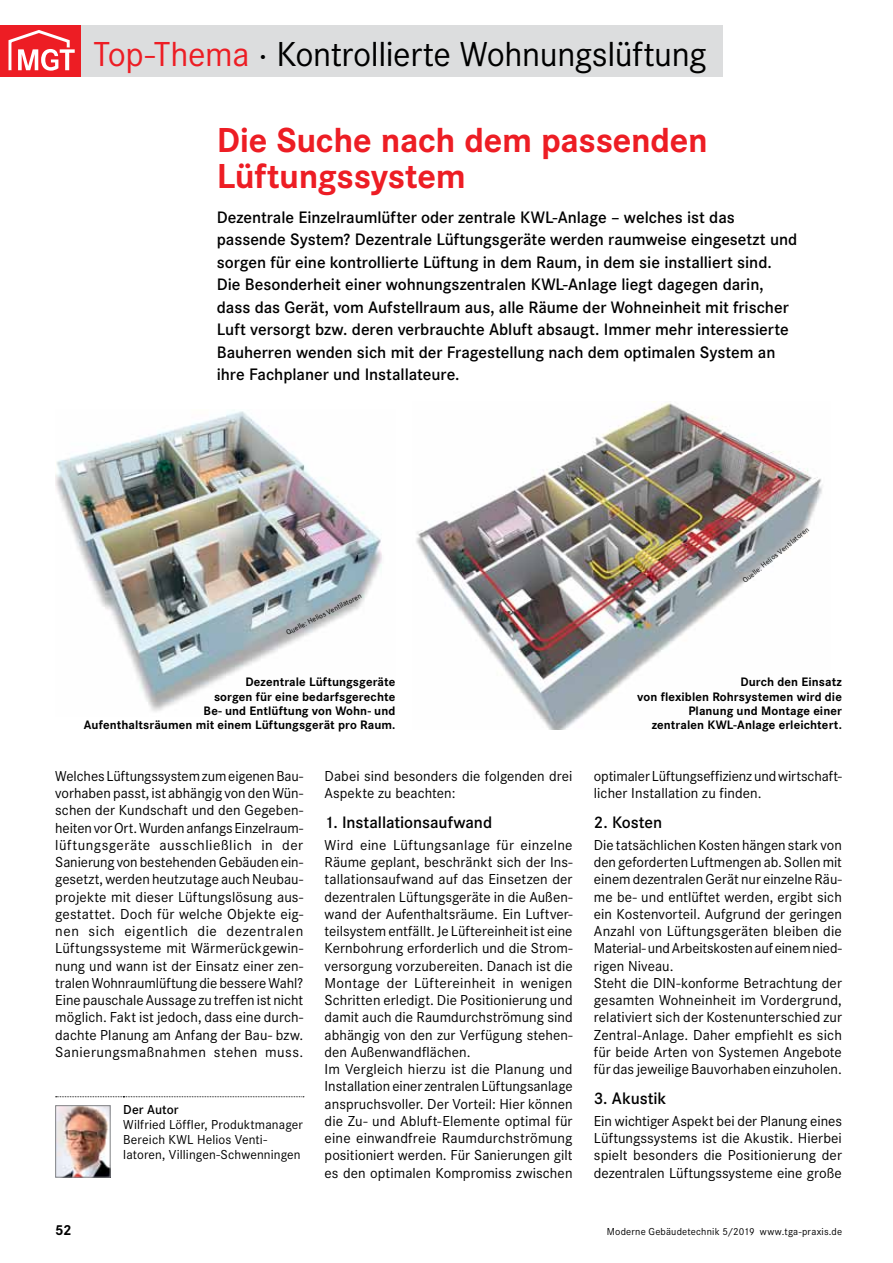
<style>
.page{position:relative;width:893px;height:1263px;background:#fff}
.page>*{position:absolute;margin:0;border:0;box-sizing:border-box;transform-origin:0 0}
.t1{font:36px "Corporate S";letter-spacing:-.01em;color:#000}
.t2{font:700 36px/36px "Corporate S";letter-spacing:-.01em;color:#ed1d24}
.t3{font:600 17.25px/22.5px "Corporate S";letter-spacing:-.005em;color:#000}
.t4{font:15px/17.2px "Corporate S";letter-spacing:.005em;color:#000}
.t5{font:700 15px "Corporate S";color:#000}
.t6{font:13.5px/15px "Corporate S";letter-spacing:.01em;color:#000}
.t7{font:600 13.5px "Corporate S";letter-spacing:.005em;color:#000}
.t8{font:700 12.75px/14.2px "Corporate S";letter-spacing:.005em;color:#000;text-align:right}
.t9{font:10.5px "Corporate S";letter-spacing:.02em;color:#000}
.t10{font:7.5px "Corporate S";color:#000}
.s1{color:#ed1d24}
</style>
<div class="page">
<div style="left:81px;top:26px;width:642px;height:51px;background:#dcddde"></div>
<div style="left:0;top:26px;width:81px;height:51px;background:#ed1d24"></div>
<svg style="left:8px;top:30px;width:67px;height:41px"></svg>
<svg style="left:56px;top:1096px;width:248px;height:1px"></svg>
<img style="left:57px;top:1107px;width:52px;height:68px">
<div style="left:55px;top:1105px;width:56px;height:72px;border:1px solid #808285"></div>
<img style="left:55px;top:410px;width:327px;height:302px">
<img style="left:416px;top:401px;width:407px;height:328px">
<h1 class="t1" style="left:94px;top:31px;width:614px"><span class="s1">Top-Thema</span> · Kontrollierte Wohnungslüftung</h1>
<h1 class="t2" style="left:217px;top:121px;width:492px">Die Suche nach dem passenden<br>Lüftungssystem</h1>
<p class="t3" style="left:217px;top:205px;width:582px">Dezentrale Einzelraumlüfter oder zentrale KWL-Anlage – welches ist das passende System? Dezentrale Lüftungsgeräte werden raumweise eingesetzt und sorgen für eine kontrollierte Lüftung in dem Raum, in dem sie installiert sind.<br>Die Besonderheit einer wohnungszentralen KWL-Anlage liegt dagegen darin, dass das Gerät, vom Aufstellraum aus, alle Räume der Wohneinheit mit frischer Luft versorgt bzw. deren verbrauchte Abluft absaugt. Immer mehr interessierte Bauherren wenden sich mit der Fragestellung nach dem optimalen System an ihre Fachplaner und Installateure.</p>
<p class="t10" style="left:285px;top:628px;width:85px;rotate:-27deg">Quelle: Helios Ventilatoren</p>
<p class="t8" style="left:84px;top:674px;width:313px">Dezentrale Lüftungsgeräte<br>sorgen für eine bedarfsgerechte<br>Be- und Entlüftung von Wohn- und<br>Aufenthaltsräumen mit einem Lüftungsgerät pro Raum.</p>
<p class="t4" style="left:55px;top:767px;width:250px;text-align:justify">Welches Lüftungssystem zum eigenen Bau&shy;vorhaben passt, ist abhängig von den Wün&shy;schen der Kundschaft und den Gegeben&shy;heiten vor Ort. Wurden anfangs Einzelraum&shy;lüftungsgeräte ausschließlich in der Sanierung von bestehenden Gebäuden ein&shy;gesetzt, werden heutzutage auch Neubau&shy;projekte mit dieser Lüftungslösung aus&shy;gestattet. Doch für welche Objekte eig&shy;nen sich eigentlich die dezentralen Lüftungssysteme mit Wärmerückgewin&shy;nung und wann ist der Einsatz einer zen&shy;tralen Wohnraumlüftung die bessere Wahl?<br>Eine pauschale Aussage zu treffen ist nicht möglich. Fakt ist jedoch, dass eine durch&shy;dachte Planung am Anfang der Bau- bzw.<br>Sanierungsmaßnahmen stehen muss.</p>
<p class="t4" style="left:325px;top:767px;width:249px">Dabei sind besonders die folgenden drei<br>Aspekte zu beachten:</p>
<p class="t3" style="left:325px;top:810px;width:169px">1. Installationsaufwand</p>
<p class="t4" style="left:325px;top:836px;width:250px">Wird eine Lüftungsanlage für einzelne Räume geplant, beschränkt sich der Ins&shy;tallationsaufwand auf das Einsetzen der dezentralen Lüftungsgeräte in die Außen&shy;wand der Aufenthaltsräume. Ein Luftver&shy;teilsystem entfällt. Je Lüftereinheit ist eine Kernbohrung erforderlich und die Strom&shy;versorgung vorzubereiten. Danach ist die Montage der Lüftereinheit in wenigen Schritten erledigt. Die Positionierung und damit auch die Raumdurchströmung sind abhängig von den zur Verfügung stehen&shy;den Außenwandflächen.<br>Im Vergleich hierzu ist die Planung und Installation einer zentralen Lüftungsanlage anspruchsvoller. Der Vorteil: Hier können die Zu- und Abluft-Elemente optimal für eine einwandfreie Raumdurchströmung positioniert werden. Für Sanierungen gilt es den optimalen Kompromiss zwischen</p>
<p class="t7" style="left:123px;top:1101px;width:57px">Der Autor</p>
<p class="t6" style="left:123px;top:1117px;width:181px">Wilfried Löffler, Produktmanager<br>Bereich KWL Helios Venti&shy;latoren, Villingen-Schwenningen</p>
<p class="t10" style="left:740px;top:577px;width:85px;rotate:-39deg">Quelle: Helios Ventilatoren</p>
<p class="t8" style="left:637px;top:674px;width:206px">Durch den Einsatz<br>von flexiblen Rohrsystemen wird die<br>Planung und Montage einer zentralen KWL-Anlage erleichtert.</p>
<p class="t4" style="left:594px;top:767px;width:250px">optimaler Lüftungseffizienz und wirtschaft&shy;licher Installation zu finden.</p>
<p class="t3" style="left:594px;top:810px;width:70px">2. Kosten</p>
<p class="t4" style="left:594px;top:836px;width:250px">Die tatsächlichen Kosten hängen stark von den geforderten Luftmengen ab. Sollen mit einem dezentralen Gerät nur einzelne Räu&shy;me be- und entlüftet werden, ergibt sich ein Kostenvorteil. Aufgrund der geringen Anzahl von Lüftungsgeräten bleiben die Material- und Arbeitskosten auf einem nied&shy;rigen Niveau.<br>Steht die DIN-konforme Betrachtung der gesamten Wohneinheit im Vordergrund, relativiert sich der Kostenunterschied zur Zentral-Anlage. Daher empfiehlt es sich für beide Arten von Systemen Angebote für das jeweilige Bauvorhaben einzuholen.</p>
<p class="t3" style="left:594px;top:1086px;width:74px">3. Akustik</p>
<p class="t4" style="left:594px;top:1112px;width:250px;text-align:justify">Ein wichtiger Aspekt bei der Planung eines Lüftungssystems ist die Akustik. Hierbei spielt besonders die Positionierung der dezentralen Lüftungssysteme eine große</p>
<p class="t5" style="left:55px;top:1219px;width:18px">52</p>
<p class="t9" style="left:607px;top:1224px;width:237px">Moderne Gebäudetechnik 5/2019 www.tga-praxis.de</p>
</div>
